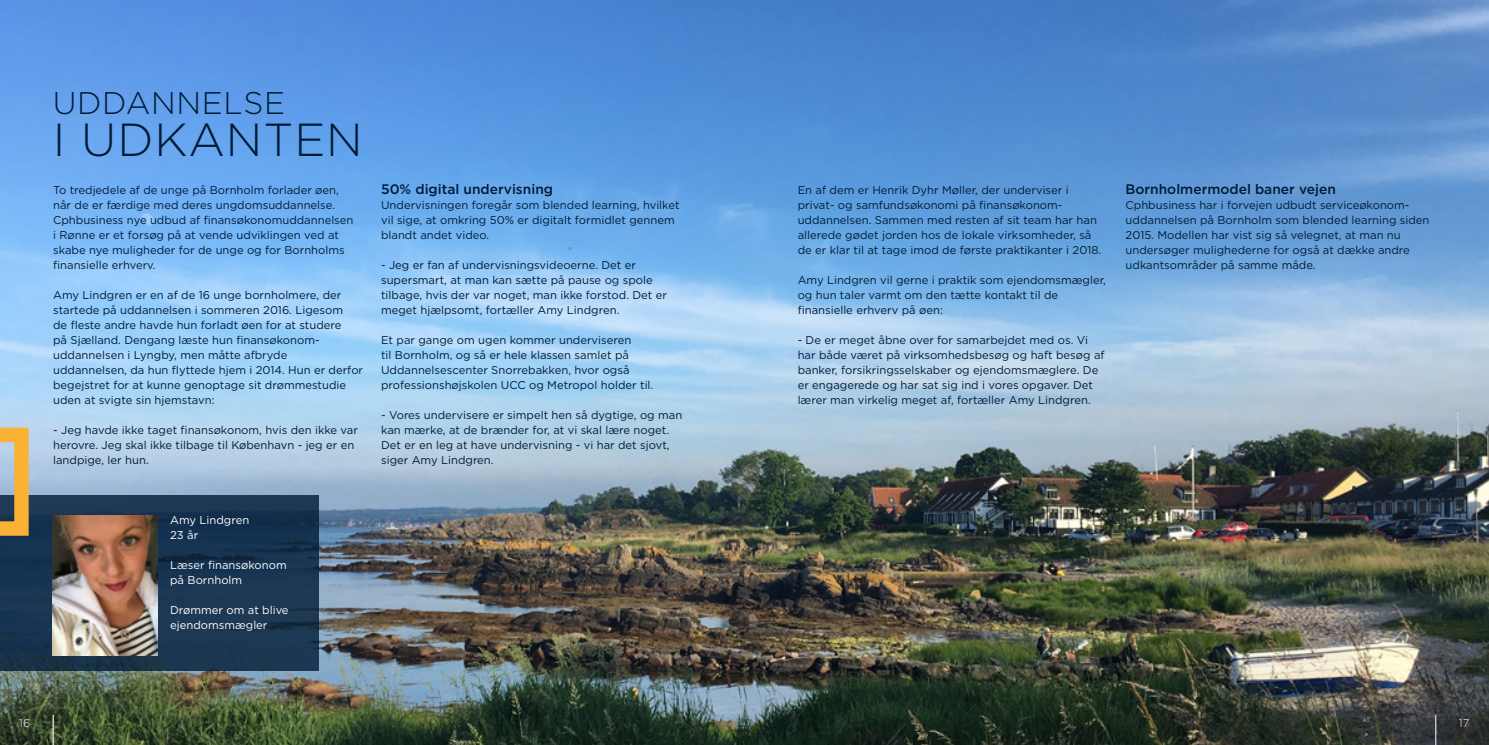
<style>
.page{position:relative;width:1489px;height:745px;background:#fff}
.page>*{position:absolute;margin:0;border:0;box-sizing:border-box;transform-origin:0 0}
.t1{font:300 46.25px "Gotham";letter-spacing:.02em;color:#001b36}
.t2{font:300 31.25px "Gotham";letter-spacing:.02em;color:#001b36}
.t3{font:500 13.75px "Gotham";color:#001b36}
.t4{font:11.25px/15px "Gotham";color:#001b36}
.t5{font:11.25px/15px "Gotham";color:#fff}
.t6{font:300 11.25px "Gotham";color:#fff}
</style>
<div class="page">
<img style="left:0;top:0;width:1488px;height:744px">
<svg style="left:0;top:494px;width:319px;height:176px;background:#1a3551"></svg>
<img style="left:53px;top:515px;width:104px;height:140px">
<svg style="left:0;top:427px;width:29px;height:108px;background:#caa864"></svg>
<hr style="left:53px;top:714px;width:1px;height:30px;background:#fff">
<hr style="left:1435px;top:714px;width:1px;height:30px;background:#fff">
<h2 class="t2" style="left:53px;top:83px;width:234px">UDDANNELSE</h2>
<h1 class="t1" style="left:53px;top:110px;width:311px">I UDKANTEN</h1>
<p class="t4" style="left:53px;top:182px;width:302px">To tredjedele af de unge på Bornholm forlader øen, når de er færdige med deres ungdomsuddannelse.<br>Cphbusiness nye udbud af finansøkonomuddannelsen i Rønne er et forsøg på at vende udviklingen ved at skabe nye muligheder for de unge og for Bornholms finansielle erhverv.</p>
<p class="t4" style="left:53px;top:287px;width:311px">Amy Lindgren er en af de 16 unge bornholmere, der startede på uddannelsen i sommeren 2016. Ligesom<br>de fleste andre havde hun forladt øen for at studere<br>på Sjælland. Dengang læste hun finansøkonom&shy;uddannelsen i Lyngby, men måtte afbryde uddannelsen, da hun flyttede hjem i 2014. Hun er derfor begejstret for at kunne genoptage sit drømmestudie uden at svigte sin hjemstavn:</p>
<p class="t4" style="left:53px;top:422px;width:306px">- Jeg havde ikke taget finansøkonom, hvis den ikke var herovre. Jeg skal ikke tilbage til København - jeg er en landpige, ler hun.</p>
<p class="t3" style="left:381px;top:180px;width:173px">50% digital undervisning</p>
<p class="t4" style="left:381px;top:197px;width:300px">Undervisningen foregår som blended learning, hvilket vil sige, at omkring 50% er digitalt formidlet gennem blandt andet video.</p>
<p class="t4" style="left:381px;top:257px;width:287px">- Jeg er fan af undervisningsvideoerne. Det er supersmart, at man kan sætte på pause og spole tilbage, hvis der var noget, man ikke forstod. Det er meget hjælpsomt, fortæller Amy Lindgren.</p>
<p class="t4" style="left:381px;top:332px;width:274px">Et par gange om ugen kommer underviseren<br>til Bornholm, og så er hele klassen samlet på Uddannelsescenter Snorrebakken, hvor også professionshøjskolen UCC og Metropol holder til.</p>
<p class="t4" style="left:381px;top:407px;width:303px">- Vores undervisere er simpelt hen så dygtige, og man kan mærke, at de brænder for, at vi skal lære noget.<br>Det er en leg at have undervisning - vi har det sjovt, siger Amy Lindgren.</p>
<p class="t5" style="left:170px;top:512px;width:81px">Amy Lindgren<br>23 år</p>
<p class="t5" style="left:170px;top:557px;width:118px">Læser finansøkonom på Bornholm</p>
<p class="t5" style="left:170px;top:602px;width:120px">Drømmer om at blive ejendomsmægler</p>
<p class="t4" style="left:797px;top:182px;width:305px">En af dem er Henrik Dyhr Møller, der underviser i privat- og samfundsøkonomi på finansøkonom&shy;uddannelsen. Sammen med resten af sit team har han allerede gødet jorden hos de lokale virksomheder, så de er klar til at tage imod de første praktikanter i 2018.</p>
<p class="t4" style="left:797px;top:272px;width:310px">Amy Lindgren vil gerne i praktik som ejendomsmægler, og hun taler varmt om den tætte kontakt til de finansielle erhverv på øen:</p>
<p class="t4" style="left:797px;top:332px;width:308px">- De er meget åbne over for samarbejdet med os. Vi har både været på virksomhedsbesøg og haft besøg af banker, forsikringsselskaber og ejendomsmæglere. De er engagerede og har sat sig ind i vores opgaver. Det lærer man virkelig meget af, fortæller Amy Lindgren.</p>
<p class="t3" style="left:1125px;top:180px;width:212px">Bornholmermodel baner vejen</p>
<p class="t4" style="left:1125px;top:197px;width:305px">Cphbusiness har i forvejen udbudt serviceøkonom&shy;uddannelsen på Bornholm som blended learning siden 2015. Modellen har vist sig så velegnet, at man nu undersøger mulighederne for også at dække andre udkantsområder på samme måde.</p>
<p class="t6" style="left:19px;top:715px;width:12px">16</p>
<p class="t6" style="left:1458px;top:715px;width:12px">17</p>
</div>
